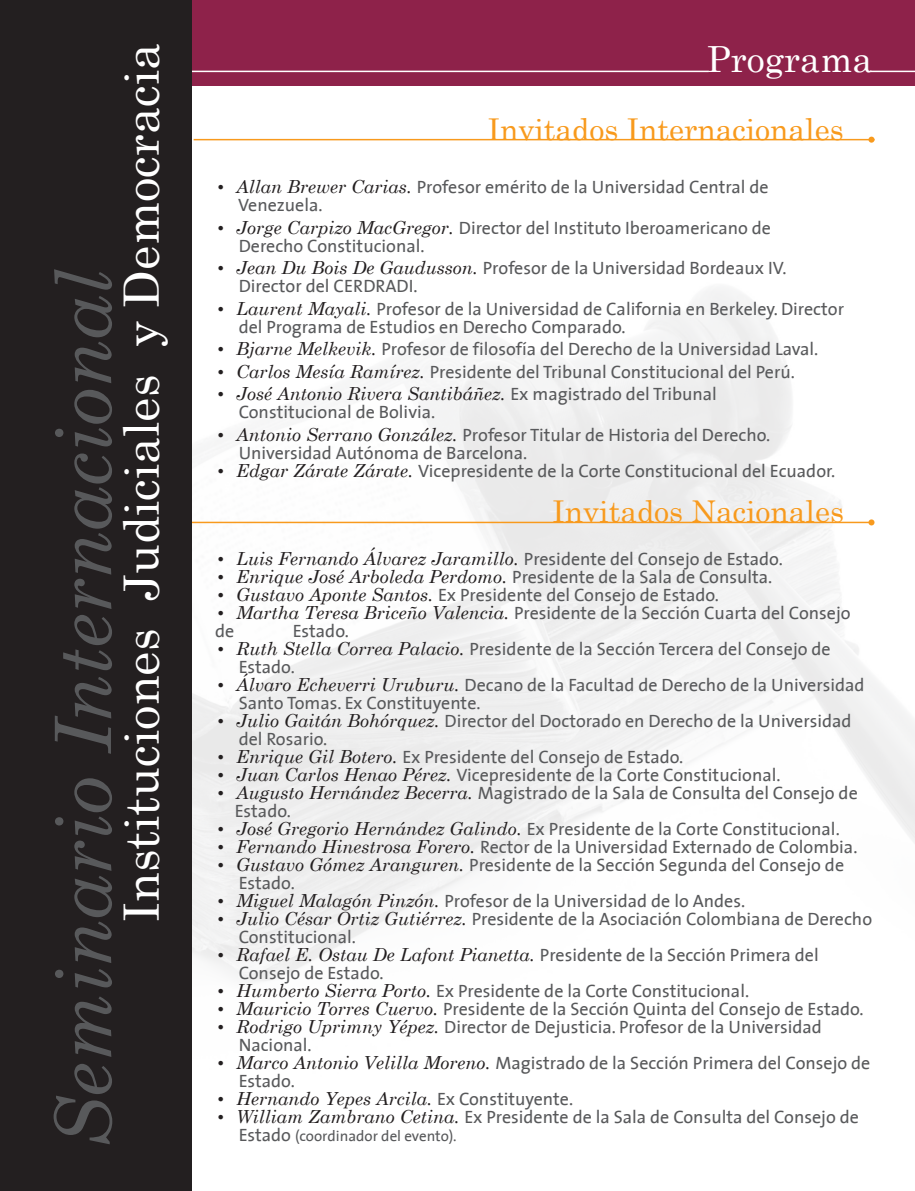
<style>
.page{position:relative;width:915px;height:1191px;background:#fff}
.page>*{position:absolute;margin:0;border:0;box-sizing:border-box;transform-origin:0 0}
.t1{font:italic 77.7px "Century Schoolbook";color:#58595b}
.t2{font:48.75px "Century";color:#fff}
.t3{font:36px "Century";color:#fff}
.t4{font:30px "Century";color:#f89a1d}
.t5{font:18px/18px "The Sans";color:#58595b}
.t6{font:italic 18px "Century Schoolbook";color:#231f20}
.t7{font:15px "The Sans";color:#58595b}
.s1{font-family:"Century Schoolbook";font-style:italic;color:#231f20}
.s2{font-family:"The Sans";font-style:normal;color:#58595b}
.s3{font-size:18px}
</style>
<div class="page">
<img style="left:191px;top:196px;width:723px;height:882px">
<div style="left:0;top:0;width:914px;height:85px;background:#8e224a"></div>
<hr style="left:0;top:71px;width:708px;height:1px;background:#fff">
<hr style="left:870px;top:71px;width:44px;height:1px;background:#fff">
<hr style="left:193px;top:139px;width:681px;height:1px;background:#f89a1d">
<svg style="left:868px;top:137px;width:6px;height:6px"></svg>
<hr style="left:191px;top:522px;width:681px;height:1px;background:#f89a1d">
<svg style="left:868px;top:519px;width:6px;height:6px"></svg>
<div style="left:0;top:0;width:191px;height:1191px;background:#231f20"></div>
<h1 class="t1" style="left:24px;top:1148px;width:880px;rotate:-90deg">Seminario Internacional</h1>
<h2 class="t2" style="left:100px;top:922px;width:880px;rotate:-90deg">Instituciones Judiciales y Democracia</h2>
<h3 class="t3" style="left:706px;top:29px;width:167px">Programa</h3>
<h3 class="t4" style="left:487px;top:103px;width:357px">Invitados Internacionales</h3>
<p class="t5" style="left:238px;top:178px;width:531px;text-indent:-23px"><span class="s1">• Allan Brewer Carias.</span> Profesor emérito de la Universidad Central de<br>Venezuela.</p>
<p class="t5" style="left:238px;top:218px;width:533px;text-indent:-24px"><span class="s1">• Jorge Carpizo MacGregor.</span> Director del Instituto Iberoamericano de<br>Derecho Constitucional.</p>
<p class="t5" style="left:238px;top:259px;width:549px;text-indent:-24px"><span class="s1">• Jean Du Bois De Gaudusson.</span> Profesor de la Universidad Bordeaux IV.<br>Director del CERDRADI.</p>
<p class="t5" style="left:238px;top:299px;width:606px;text-indent:-24px"><span class="s1">• Laurent Mayali.</span> Profesor de la Universidad de California en Berkeley. Director del Programa de Estudios en Derecho Comparado.</p>
<p class="t5" style="left:215px;top:340px;width:604px"><span class="s1">• Bjarne Melkevik.</span> Profesor de filosofía del Derecho de la Universidad Laval.</p>
<p class="t5" style="left:215px;top:362px;width:581px"><span class="s1">• Carlos Mesía Ramírez.</span> Presidente del Tribunal Constitucional del Perú.</p>
<p class="t6" style="left:215px;top:380px;width:503px">• José Antonio Rivera Santibáñez. <span class="s2">Ex magistrado del Tribunal</span></p>
<p class="t5" style="left:238px;top:403px;width:198px">Constitucional de Bolivia.</p>
<p class="t5" style="left:238px;top:425px;width:533px;text-indent:-24px"><span class="s1">• Antonio Serrano González.</span> Profesor Titular de Historia del Derecho.<br>Universidad Autónoma de Barcelona.</p>
<p class="t5" style="left:215px;top:461px;width:621px"><span class="s1">• Edgar Zárate Zárate.</span> Vicepresidente de la Corte Constitucional del Ecuador.</p>
<h3 class="t4" style="left:552px;top:486px;width:293px">Invitados Nacionales</h3>
<p class="t6" style="left:215px;top:544px;width:569px">• Luis Fernando Álvarez Jaramillo. <span class="s2">Presidente del Consejo de Estado.</span></p>
<p class="t5" style="left:215px;top:567px;width:558px"><span class="s1">• Enrique José Arboleda Perdomo.</span> Presidente de la Sala de Consulta.</p>
<p class="t5" style="left:215px;top:585px;width:505px"><span class="s1">• Gustavo Aponte Santos.</span> Ex Presidente del Consejo de Estado.</p>
<p class="t5" style="left:215px;top:603px;width:636px"><span class="s1">• Martha Teresa Briceño Valencia.</span> Presidente de la Sección Cuarta del Consejo de</p>
<p class="t5" style="left:292px;top:621px;width:58px">Estado.</p>
<p class="t5" style="left:238px;top:639px;width:593px;text-indent:-24px"><span class="s1">• Ruth Stella Correa Palacio.</span> Presidente de la Sección Tercera del Consejo de<br>Estado.</p>
<p class="t5" style="left:238px;top:675px;width:627px;text-indent:-24px"><span class="s1">• Álvaro Echeverri Uruburu.</span> Decano de la Facultad de Derecho de la Universidad<br>Santo Tomas. Ex Constituyente.</p>
<p class="t5" style="left:238px;top:711px;width:614px;text-indent:-24px"><span class="s1">• Julio Gaitán Bohórquez.</span> Director del Doctorado en Derecho de la Universidad del Rosario.</p>
<p class="t5" style="left:215px;top:747px;width:469px"><span class="s1">• Enrique Gil Botero.</span> Ex Presidente del Consejo de Estado.</p>
<p class="t5" style="left:215px;top:765px;width:566px"><span class="s1">• Juan Carlos Henao Pérez.</span> Vicepresidente de la Corte Constitucional.</p>
<p class="t5" style="left:235px;top:783px;width:624px;text-indent:-20px"><span class="s1">• Augusto Hernández Becerra.</span> Magistrado de la Sala de Consulta del Consejo de<br>Estado.</p>
<p class="t5" style="left:215px;top:819px;width:626px"><span class="s1">• José Gregorio Hernández Galindo.</span> Ex Presidente de la Corte Constitucional.</p>
<p class="t5" style="left:215px;top:837px;width:643px"><span class="s1">• Fernando Hinestrosa Forero.</span> Rector de la Universidad Externado de Colombia.</p>
<p class="t5" style="left:238px;top:855px;width:606px;text-indent:-24px"><span class="s1">• Gustavo Gómez Aranguren.</span> Presidente de la Sección Segunda del Consejo de<br>Estado.</p>
<p class="t5" style="left:215px;top:891px;width:531px"><span class="s1">• Miguel Malagón Pinzón.</span> Profesor de la Universidad de lo Andes.</p>
<p class="t5" style="left:238px;top:909px;width:634px;text-indent:-24px"><span class="s1">• Julio César Ortiz Gutiérrez.</span> Presidente de la Asociación Colombiana de Derecho<br>Constitucional.</p>
<p class="t6" style="left:215px;top:940px;width:605px">• Rafael E. Ostau De Lafont Pianetta. <span class="s2">Presidente de la Sección Primera del</span></p>
<p class="t5" style="left:238px;top:963px;width:146px">Consejo de Estado.</p>
<p class="t5" style="left:215px;top:981px;width:535px"><span class="s1">• Humberto Sierra Porto.</span> Ex Presidente de la Corte Constitucional.</p>
<p class="t5" style="left:215px;top:999px;width:649px"><span class="s1">• Mauricio Torres Cuervo.</span> Presidente de la Sección Quinta del Consejo de Estado.</p>
<p class="t5" style="left:238px;top:1017px;width:584px;text-indent:-24px"><span class="s1">• Rodrigo Uprimny Yépez.</span> Director de Dejusticia. Profesor de la Universidad<br>Nacional.</p>
<p class="t5" style="left:238px;top:1053px;width:633px;text-indent:-24px"><span class="s1">• Marco Antonio Velilla Moreno.</span> Magistrado de la Sección Primera del Consejo de<br>Estado.</p>
<p class="t6" style="left:215px;top:1084px;width:359px">• Hernando Yepes Arcila. <span class="s2">Ex Constituyente.</span></p>
<p class="t5" style="left:215px;top:1107px;width:645px"><span class="s1">• William Zambrano Cetina.</span> Ex Presidente de la Sala de Consulta del Consejo de</p>
<p class="t7" style="left:238px;top:1123px;width:219px"><span class="s3">Estado</span> (coordinador del evento).</p>
</div>
